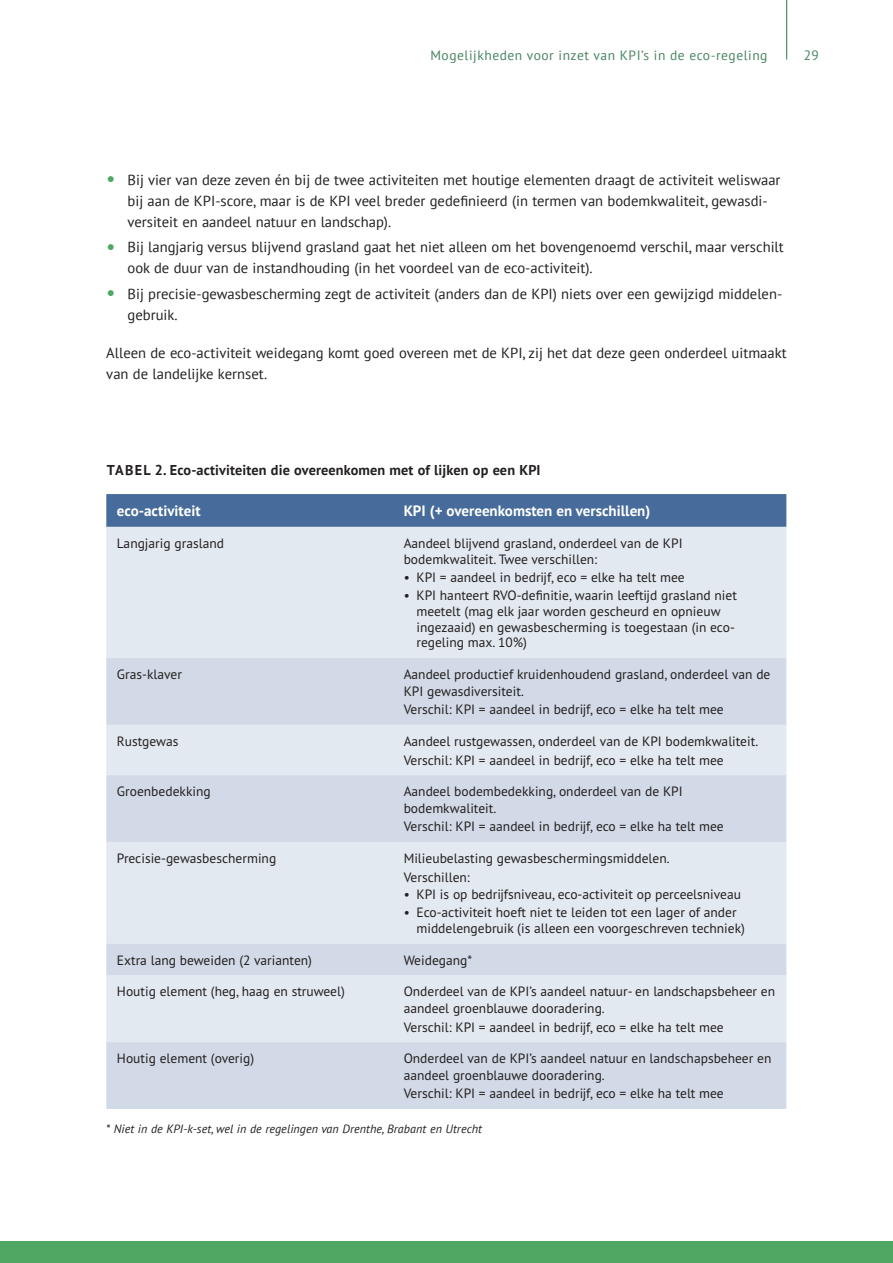
<style>
.page{position:relative;width:893px;height:1263px;background:#fff}
.page>*{position:absolute;margin:0;border:0;box-sizing:border-box;transform-origin:0 0}
.tabel_kop{font:700 15px "PT Sans Pro";color:#fff}
.brood_na_opsom{font:14.7px/21px "PT Sans";color:#231f20}
.kop_boven_tabel{font:700 14.25px "PT Sans";letter-spacing:.01em;color:#231f20}
.tabel{font:13.5px/16.5px "PT Sans Pro";color:#231f20}
.t1{font:13.5px "PT Sans";letter-spacing:.04em;color:#48855f}
.noot{font:italic 12px "PT Sans";letter-spacing:.01em;color:#231f20}
.s1{font-family:"Barlow";font-weight:900;font-size:21px;color:#50a763}
</style>
<div class="page">
<hr style="left:786px;top:0;width:1px;height:60px;background:#48855f">
<div style="left:0;top:1242px;width:893px;height:21px;background:#50a763"></div>
<div style="left:106px;top:494px;width:680px;height:33px;background:#476b9a"></div>
<div style="left:106px;top:527px;width:680px;height:131px;background:#e3e9f0"></div>
<svg style="left:106px;top:658px;width:680px;height:451px;fill:#d2dbe7"></svg>
<p class="t1" style="left:430px;top:46px;width:339px">Mogelijkheden voor inzet van KPI’s in de eco-regeling</p>
<p class="t1" style="left:804px;top:46px;width:17px">29</p>
<p class="brood_na_opsom" style="left:128px;top:169px;width:654px;text-indent:-20px"><span class="s1">•</span> Bij vier van deze zeven én bij de twee activiteiten met houtige elementen draagt de activiteit weliswaar bij aan de KPI-score, maar is de KPI veel breder gedefinieerd (in termen van bodemkwaliteit, gewasdi&shy;versiteit en aandeel natuur en landschap).</p>
<p class="brood_na_opsom" style="left:128px;top:236px;width:658px;text-indent:-20px"><span class="s1">•</span> Bij langjarig versus blijvend grasland gaat het niet alleen om het bovengenoemd verschil, maar verschilt ook de duur van de instandhouding (in het voordeel van de eco-activiteit).</p>
<p class="brood_na_opsom" style="left:128px;top:282px;width:656px;text-indent:-20px"><span class="s1">•</span> Bij precisie-gewasbescherming zegt de activiteit (anders dan de KPI) niets over een gewijzigd middelen&shy;gebruik.</p>
<p class="brood_na_opsom" style="left:106px;top:341px;width:682px">Alleen de eco-activiteit weidegang komt goed overeen met de KPI, zij het dat deze geen onderdeel uitmaakt van de landelijke kernset.</p>
<p class="kop_boven_tabel" style="left:107px;top:461px;width:435px">TABEL 2. Eco-activiteiten die overeenkomen met of lijken op een KPI</p>
<p class="tabel_kop" style="left:117px;top:501px;width:85px">eco-activiteit</p>
<p class="tabel_kop" style="left:404px;top:501px;width:248px">KPI (+ overeenkomsten en verschillen)</p>
<p class="tabel" style="left:117px;top:534px;width:109px">Langjarig grasland</p>
<p class="tabel" style="left:404px;top:534px;width:280px">Aandeel blijvend grasland, onderdeel van de KPI bodemkwaliteit. Twee verschillen:</p>
<p class="tabel" style="left:404px;top:569px;width:283px">• KPI = aandeel in bedrijf, eco = elke ha telt mee</p>
<p class="tabel" style="left:416px;top:587px;width:322px;line-height:15.8px;text-indent:-13px">• KPI hanteert RVO-definitie, waarin leeftijd grasland niet meetelt (mag elk jaar worden gescheurd en opnieuw ingezaaid) en gewasbescherming is toegestaan (in eco&shy;regeling max. 10%)</p>
<p class="tabel" style="left:117px;top:666px;width:67px">Gras-klaver</p>
<p class="tabel" style="left:404px;top:666px;width:368px">Aandeel productief kruidenhoudend grasland, onderdeel van de<br>KPI gewasdiversiteit.</p>
<p class="tabel" style="left:404px;top:701px;width:322px">Verschil: KPI = aandeel in bedrijf, eco = elke ha telt mee</p>
<p class="tabel" style="left:117px;top:732px;width:63px">Rustgewas</p>
<p class="tabel" style="left:404px;top:732px;width:356px">Aandeel rustgewassen, onderdeel van de KPI bodemkwaliteit.</p>
<p class="tabel" style="left:404px;top:751px;width:322px">Verschil: KPI = aandeel in bedrijf, eco = elke ha telt mee</p>
<p class="tabel" style="left:117px;top:783px;width:95px">Groenbedekking</p>
<p class="tabel" style="left:404px;top:783px;width:281px">Aandeel bodembedekking, onderdeel van de KPI bodemkwaliteit.</p>
<p class="tabel" style="left:404px;top:818px;width:322px">Verschil: KPI = aandeel in bedrijf, eco = elke ha telt mee</p>
<p class="tabel" style="left:117px;top:849px;width:161px">Precisie-gewasbescherming</p>
<p class="tabel" style="left:404px;top:849px;width:268px">Milieubelasting gewasbeschermingsmiddelen.</p>
<p class="tabel" style="left:404px;top:868px;width:68px">Verschillen:</p>
<p class="tabel" style="left:404px;top:886px;width:339px">• KPI is op bedrijfsniveau, eco-activiteit op perceelsniveau</p>
<p class="tabel" style="left:416px;top:904px;width:330px;line-height:15.8px;text-indent:-13px">• Eco-activiteit hoeft niet te leiden tot een lager of ander middelengebruik (is alleen een voorgeschreven techniek)</p>
<p class="tabel" style="left:117px;top:951px;width:197px">Extra lang beweiden (2 varianten)</p>
<p class="tabel" style="left:404px;top:951px;width:70px">Weidegang*</p>
<p class="tabel" style="left:117px;top:983px;width:229px">Houtig element (heg, haag en struweel)</p>
<p class="tabel" style="left:404px;top:983px;width:373px">Onderdeel van de KPI’s aandeel natuur- en landschapsbeheer en aandeel groenblauwe dooradering.</p>
<p class="tabel" style="left:404px;top:1018px;width:322px">Verschil: KPI = aandeel in bedrijf, eco = elke ha telt mee</p>
<p class="tabel" style="left:117px;top:1050px;width:139px">Houtig element (overig)</p>
<p class="tabel" style="left:404px;top:1050px;width:369px">Onderdeel van de KPI’s aandeel natuur en landschapsbeheer en aandeel groenblauwe dooradering.</p>
<p class="tabel" style="left:404px;top:1085px;width:322px">Verschil: KPI = aandeel in bedrijf, eco = elke ha telt mee</p>
<p class="noot" style="left:106px;top:1121px;width:377px">* Niet in de KPI-k-set, wel in de regelingen van Drenthe, Brabant en Utrecht</p>
</div>
